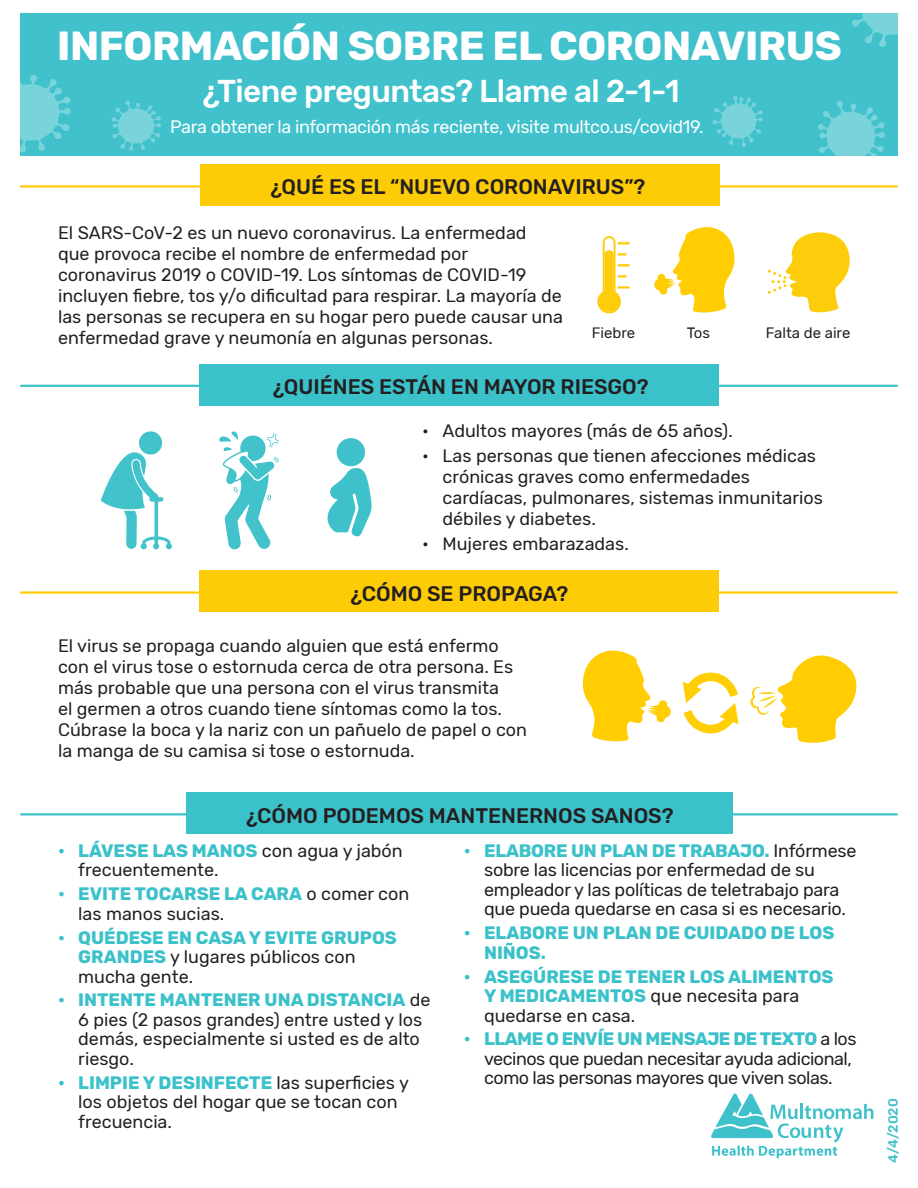
<style>
.page{position:relative;width:918px;height:1188px;background:#fff}
.page>*{position:absolute;margin:0;border:0;box-sizing:border-box;transform-origin:0 0}
.t1{font:700 40.5px "Rubik";letter-spacing:-.01em;color:#fff}
.t2{font:500 31.5px "Rubik";letter-spacing:-.02em;color:#fff}
.t3{font:500 21px "Rubik";color:#231f20}
.Paragraph_Style_1{font:18px/21px "Rubik";color:#231f20}
.t4{font:700 18px/19.5px "Rubik";color:#3bc1ca}
.Paragraph_Style_1-2{font:18px/19.5px "Rubik";letter-spacing:-.025em;color:#231f20}
.Paragraph_Style_1-3{font:18px "Rubik";letter-spacing:-.02em;color:#fff}
.t5{font:15px "Rubik";color:#231f20}
.Paragraph_Style_1-4{font:500 13.5px "Rubik";color:#40c1cb}
.s1{font-weight:700;color:#3bc1ca}
.s2{font-weight:400;color:#231f20}
</style>
<div class="page">
<hr style="left:20px;top:591px;width:878px;height:3px;background:#fecc07">
<hr style="left:20px;top:185px;width:878px;height:3px;background:#fecc07">
<hr style="left:20px;top:813px;width:878px;height:3px;background:#3bc1ca">
<hr style="left:20px;top:385px;width:878px;height:2px;background:#3bc1ca">
<div style="left:20px;top:14px;width:878px;height:142px;background:#40c1cb"></div>
<div style="left:200px;top:164px;width:519px;height:42px;background:#fecc07"></div>
<div style="left:200px;top:364px;width:519px;height:42px;background:#3bc1ca"></div>
<div style="left:200px;top:571px;width:519px;height:41px;background:#fecc07"></div>
<div style="left:187px;top:792px;width:546px;height:42px;background:#3bc1ca"></div>
<svg style="left:711px;top:1093px;width:162px;height:65px"></svg>
<svg style="left:597px;top:236px;width:33px;height:78px"></svg>
<svg style="left:654px;top:227px;width:81px;height:86px"></svg>
<svg style="left:583px;top:650px;width:88px;height:91px"></svg>
<svg style="left:768px;top:232px;width:82px;height:81px"></svg>
<svg style="left:750px;top:655px;width:107px;height:88px"></svg>
<svg style="left:219px;top:431px;width:60px;height:118px"></svg>
<svg style="left:101px;top:431px;width:71px;height:118px"></svg>
<div style="left:149px;top:497px;width:14px;height:5px;background:#42c2cb;border-radius:2px"></div>
<svg style="left:683px;top:672px;width:56px;height:62px"></svg>
<svg style="left:327px;top:468px;width:45px;height:69px"></svg>
<div style="left:337px;top:438px;width:28px;height:28px;background:#3ec1cb;border-radius:50%"></div>
<svg style="left:818px;top:100px;width:67px;height:56px"></svg>
<svg style="left:20px;top:74px;width:51px;height:79px"></svg>
<svg style="left:850px;top:13px;width:48px;height:34px"></svg>
<svg style="left:111px;top:100px;width:50px;height:51px"></svg>
<svg style="left:712px;top:96px;width:51px;height:51px"></svg>
<p class="t1" style="left:57px;top:22px;width:786px">INFORMACIÓN SOBRE EL CORONAVIRUS</p>
<p class="t2" style="left:202px;top:73px;width:479px">¿Tiene preguntas? Llame al 2-1-1</p>
<p class="Paragraph_Style_1-3" style="left:170px;top:116px;width:535px">Para obtener la información más reciente, visite multco.us/covid19.</p>
<p class="t3" style="left:271px;top:174px;width:376px">¿QUÉ ES EL “NUEVO CORONAVIRUS”?</p>
<p class="Paragraph_Style_1" style="left:58px;top:223px;width:506px">El SARS-CoV-2 es un nuevo coronavirus. La enfermedad<br>que provoca recibe el nombre de enfermedad por coronavirus 2019 o COVID-19. Los síntomas de COVID-19 incluyen fiebre, tos y/o dificultad para respirar. La mayoría de las personas se recupera en su hogar pero puede causar una enfermedad grave y neumonía en algunas personas.</p>
<p class="t5" style="left:592px;top:324px;width:45px">Fiebre</p>
<p class="t5" style="left:687px;top:324px;width:25px">Tos</p>
<p class="t5" style="left:766px;top:324px;width:86px">Falta de aire</p>
<p class="t3" style="left:273px;top:375px;width:377px">¿QUIÉNES ESTÁN EN MAYOR RIESGO?</p>
<p class="Paragraph_Style_1" style="left:422px;top:420px;width:312px">• Adultos mayores (más de 65 años).</p>
<p class="Paragraph_Style_1" style="left:443px;top:446px;width:382px;text-indent:-20px">• Las personas que tienen afecciones médicas crónicas graves como enfermedades cardíacas, pulmonares, sistemas inmunitarios débiles y diabetes.</p>
<p class="Paragraph_Style_1" style="left:422px;top:534px;width:208px">• Mujeres embarazadas.</p>
<p class="t3" style="left:351px;top:582px;width:219px">¿CÓMO SE PROPAGA?</p>
<p class="Paragraph_Style_1" style="left:58px;top:635px;width:470px">El virus se propaga cuando alguien que está enfermo con el virus tose o estornuda cerca de otra persona. Es más probable que una persona con el virus transmita<br>el germen a otros cuando tiene síntomas como la tos.<br>Cúbrase la boca y la nariz con un pañuelo de papel o con la manga de su camisa si tose o estornuda.</p>
<p class="t3" style="left:246px;top:803px;width:429px">¿CÓMO PODEMOS MANTENERNOS SANOS?</p>
<p class="Paragraph_Style_1" style="left:78px;top:841px;width:326px;line-height:19.5px;text-indent:-20px"><span class="s1">• LÁVESE LAS MANOS</span> con agua y jabón frecuentemente.</p>
<p class="Paragraph_Style_1" style="left:78px;top:885px;width:333px;line-height:19.5px;text-indent:-20px"><span class="s1">• EVITE TOCARSE LA CARA</span> o comer con las manos sucias.</p>
<p class="t4" style="left:78px;top:928px;width:320px;text-indent:-20px">• QUÉDESE EN CASA Y EVITE GRUPOS<br>GRANDES <span class="s2">y lugares públicos con mucha gente.</span></p>
<p class="Paragraph_Style_1" style="left:78px;top:991px;width:354px;line-height:19.5px;text-indent:-20px"><span class="s1">• INTENTE MANTENER UNA DISTANCIA</span> de<br>6 pies (2 pasos grandes) entre usted y los demás, especialmente si usted es de alto riesgo.</p>
<p class="Paragraph_Style_1" style="left:78px;top:1073px;width:332px;line-height:19.5px;text-indent:-20px"><span class="s1">• LIMPIE Y DESINFECTE</span> las superficies y los objetos del hogar que se tocan con frecuencia.</p>
<p class="Paragraph_Style_1" style="left:484px;top:841px;width:374px;line-height:19.5px;text-indent:-20px"><span class="s1">• ELABORE UN PLAN DE TRABAJO.</span> Infórmese sobre las licencias por enfermedad de su empleador y las políticas de teletrabajo para que pueda quedarse en casa si es necesario.</p>
<p class="t4" style="left:484px;top:924px;width:352px;text-indent:-20px">• ELABORE UN PLAN DE CUIDADO DE LOS<br>NIÑOS.</p>
<p class="t4" style="left:484px;top:967px;width:351px;text-indent:-20px">• ASEGÚRESE DE TENER LOS ALIMENTOS<br>Y MEDICAMENTOS <span class="s2">que necesita para quedarse en casa.</span></p>
<p class="Paragraph_Style_1-2" style="left:484px;top:1030px;width:374px;text-indent:-20px"><span class="s1">• LLAME O ENVÍE UN MENSAJE DE TEXTO</span> a los vecinos que puedan necesitar ayuda adicional, como las personas mayores que viven solas.</p>
<p class="Paragraph_Style_1-4" style="left:885px;top:1163px;width:66px;rotate:-90deg">4/4/2020</p>
</div>
